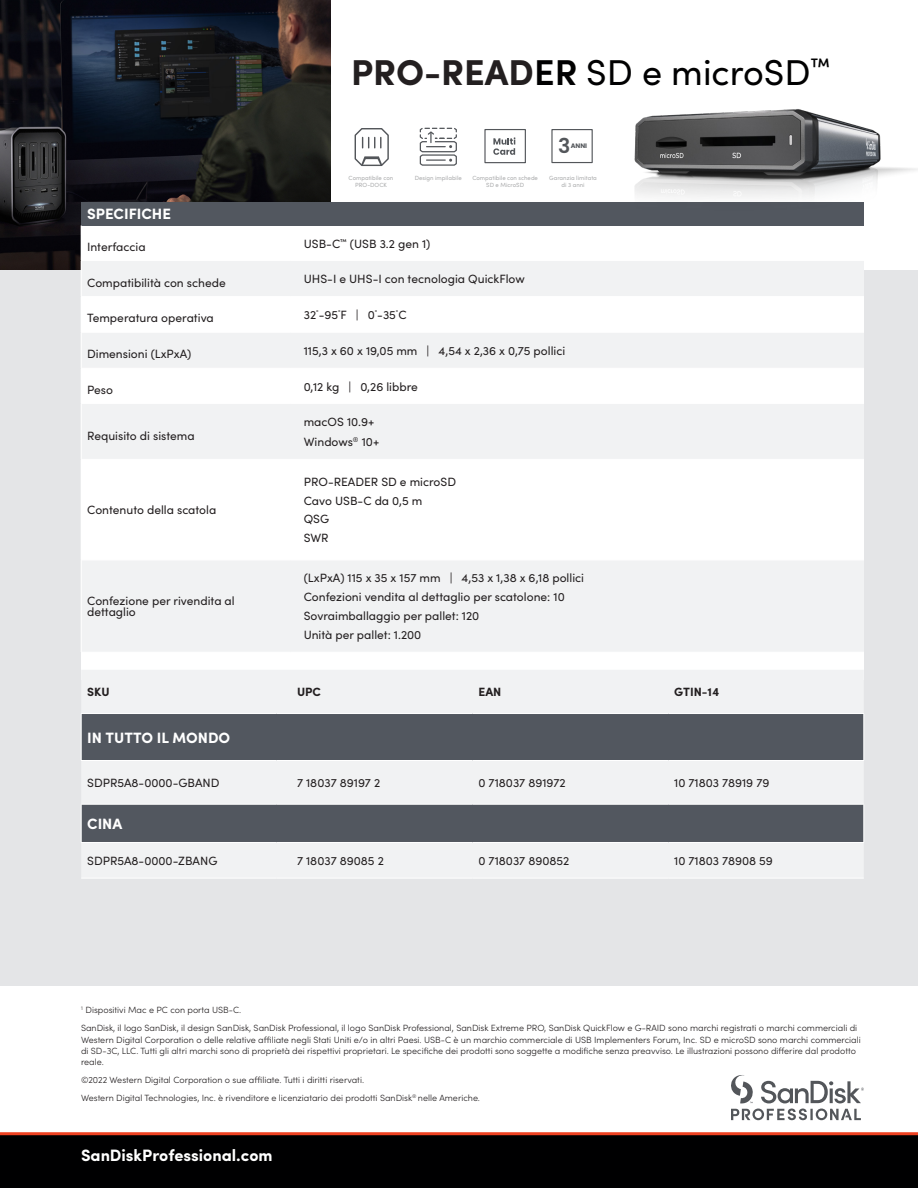
<style>
.page{position:relative;width:918px;height:1188px;background:#fff}
.page>*{position:absolute;margin:0;border:0;box-sizing:border-box;transform-origin:0 0}
.t1{font:36px "Sofia Pro";color:#000001}
.t2{font:600 20.55px "Poppins";color:#53565a}
.t3{font:700 16.5px "Sofia Pro";color:#fff}
.t4{font:700 15px "Sofia Pro";color:#fff}
.t5{font:12px/11.2px "Sofia Pro";color:#231f20}
.t6{font:700 12px "Sofia Pro";color:#231f20}
.t7{font:300 9px/11.2px "Sofia Pro";color:#231f20}
.t8{font:700 6.45px "Poppins";color:#53565a}
.t9{font:6px/7.2px "Sofia Pro";color:#abacad;text-align:center}
.s1{font-weight:700;color:#231f20}
.s2{font-weight:600}
</style>
<div class="page">
<div style="left:0;top:270px;width:918px;height:716px;background:#e4e5e7"></div>
<img style="left:0;top:0;width:331px;height:270px">
<div style="left:81px;top:202px;width:783px;height:477px;background:#fff"></div>
<div style="left:81px;top:202px;width:783px;height:23px;background:#52575f"></div>
<div style="left:82px;top:261px;width:782px;height:391px;background:#f1f2f3"></div>
<svg style="left:82px;top:297px;width:782px;height:263px"></svg>
<hr style="left:81px;top:296px;width:209px;height:1px;background:#fff">
<hr style="left:290px;top:296px;width:574px;height:1px;background:#fff">
<hr style="left:81px;top:332px;width:209px;height:1px;background:#fff">
<hr style="left:290px;top:332px;width:574px;height:1px;background:#fff">
<hr style="left:81px;top:368px;width:209px;height:1px;background:#fff">
<hr style="left:290px;top:368px;width:574px;height:1px;background:#fff">
<hr style="left:81px;top:403px;width:209px;height:1px;background:#fff">
<hr style="left:290px;top:403px;width:574px;height:1px;background:#fff">
<hr style="left:81px;top:459px;width:209px;height:1px;background:#fff">
<hr style="left:290px;top:459px;width:574px;height:1px;background:#fff">
<hr style="left:81px;top:560px;width:209px;height:1px;background:#fff">
<hr style="left:290px;top:560px;width:574px;height:1px;background:#fff">
<div style="left:81px;top:670px;width:783px;height:208px;background:#f1f2f3"></div>
<svg style="left:81px;top:714px;width:783px;height:128px;fill:#52575f"></svg>
<hr style="left:864px;top:714px;width:1px;height:46px;background:#fff">
<hr style="left:864px;top:804px;width:1px;height:38px;background:#fff">
<hr style="left:81px;top:714px;width:1px;height:46px;background:#fff">
<hr style="left:81px;top:760px;width:196px;height:1px;background:#fff">
<hr style="left:277px;top:760px;width:195px;height:1px;background:#fff">
<hr style="left:472px;top:760px;width:196px;height:1px;background:#fff">
<hr style="left:668px;top:760px;width:196px;height:1px;background:#fff">
<hr style="left:81px;top:804px;width:1px;height:38px;background:#fff">
<hr style="left:81px;top:842px;width:196px;height:1px;background:#fff">
<hr style="left:277px;top:842px;width:195px;height:1px;background:#fff">
<hr style="left:472px;top:842px;width:196px;height:1px;background:#fff">
<hr style="left:668px;top:842px;width:196px;height:1px;background:#fff">
<hr style="left:81px;top:713px;width:196px;height:1px;background:#fff">
<hr style="left:277px;top:713px;width:195px;height:1px;background:#fff">
<hr style="left:472px;top:713px;width:196px;height:1px;background:#fff">
<hr style="left:668px;top:713px;width:196px;height:1px;background:#fff">
<hr style="left:81px;top:804px;width:196px;height:1px;background:#fff">
<hr style="left:277px;top:804px;width:195px;height:1px;background:#fff">
<hr style="left:472px;top:804px;width:196px;height:1px;background:#fff">
<hr style="left:668px;top:804px;width:196px;height:1px;background:#fff">
<hr style="left:81px;top:878px;width:196px;height:1px;background:#fff">
<hr style="left:277px;top:878px;width:195px;height:1px;background:#fff">
<hr style="left:472px;top:878px;width:196px;height:1px;background:#fff">
<hr style="left:668px;top:878px;width:196px;height:1px;background:#fff">
<div style="left:0;top:1134px;width:918px;height:54px;background:#000001"></div>
<svg style="left:731px;top:1075px;width:133px;height:45px"></svg>
<hr style="left:0;top:1132px;width:918px;height:3px;background:#ef4222">
<svg style="left:354px;top:128px;width:35px;height:38px"></svg>
<svg style="left:493px;top:137px;width:22px;height:18px"></svg>
<div style="left:484px;top:129px;width:42px;height:34px;border:1px solid #53565a"></div>
<svg style="left:419px;top:128px;width:38px;height:38px"></svg>
<img style="left:554px;top:109px;width:364px;height:157px">
<p class="t1" style="left:351px;top:46px;width:481px"><span class="s1">PRO-READ</span><span class="s2">ER</span> SD e microSD<sup>™</sup></p>
<p class="t2" style="left:558px;top:134px;width:14px">3</p>
<p class="t8" style="left:571px;top:142px;width:18px">ANNI</p>
<p class="t9" style="left:349px;top:174px;width:46px">Compatibile con<br>PRO-DOCK</p>
<p class="t9" style="left:549px;top:174px;width:49px">Garanzia limitata di 3 anni</p>
<p class="t9" style="left:415px;top:174px;width:49px">Design impilabile</p>
<p class="t9" style="left:472px;top:174px;width:67px">Compatibile con schede<br>SD e MicroSD</p>
<p class="t4" style="left:87px;top:203px;width:85px">SPECIFICHE</p>
<p class="t5" style="left:87px;top:240px;width:60px">Interfaccia</p>
<p class="t5" style="left:304px;top:237px;width:128px">USB-C<sup>™</sup> (USB 3.2 gen 1)</p>
<p class="t5" style="left:87px;top:276px;width:140px">Compatibilità con schede</p>
<p class="t5" style="left:304px;top:273px;width:223px">UHS-I e UHS-I con tecnologia QuickFlow</p>
<p class="t5" style="left:87px;top:312px;width:128px">Temperatura operativa</p>
<p class="t5" style="left:304px;top:308px;width:104px">32<sup>°</sup>-95<sup>°</sup>F | 0<sup>°</sup>-35<sup>°</sup>C</p>
<p class="t5" style="left:87px;top:348px;width:106px">Dimensioni (LxPxA)</p>
<p class="t5" style="left:304px;top:344px;width:263px">115,3 x 60 x 19,05 mm | 4,54 x 2,36 x 0,75 pollici</p>
<p class="t5" style="left:87px;top:383px;width:27px">Peso</p>
<p class="t5" style="left:304px;top:380px;width:116px">0,12 kg | 0,26 libbre</p>
<p class="t5" style="left:87px;top:429px;width:109px">Requisito di sistema</p>
<p class="t5" style="left:304px;top:415px;width:72px">macOS 10.9+</p>
<p class="t5" style="left:304px;top:435px;width:77px">Windows<sup>®</sup> 10+</p>
<p class="t5" style="left:87px;top:504px;width:131px">Contenuto della scatola</p>
<p class="t5" style="left:87px;top:594px;width:149px">Confezione per rivendita al dettaglio</p>
<p class="t5" style="left:304px;top:475px;width:154px">PRO-READER SD e microSD</p>
<p class="t5" style="left:304px;top:494px;width:120px">Cavo USB-C da 0,5 m</p>
<p class="t5" style="left:304px;top:513px;width:27px">QSG</p>
<p class="t5" style="left:304px;top:532px;width:26px">SWR</p>
<p class="t5" style="left:304px;top:572px;width:282px">(LxPxA) 115 x 35 x 157 mm | 4,53 x 1,38 x 6,18 pollici</p>
<p class="t5" style="left:304px;top:591px;width:263px">Confezioni vendita al dettaglio per scatolone: 10</p>
<p class="t5" style="left:304px;top:609px;width:177px">Sovraimballaggio per pallet: 120</p>
<p class="t5" style="left:304px;top:628px;width:119px">Unità per pallet: 1.200</p>
<p class="t6" style="left:87px;top:683px;width:24px">SKU</p>
<p class="t6" style="left:297px;top:683px;width:25px">UPC</p>
<p class="t6" style="left:478px;top:683px;width:24px">EAN</p>
<p class="t6" style="left:674px;top:683px;width:47px">GTIN-14</p>
<p class="t4" style="left:87px;top:726px;width:145px">IN TUTTO IL MONDO</p>
<p class="t5" style="left:87px;top:776px;width:134px">SDPR5A8-0000-GBAND</p>
<p class="t5" style="left:297px;top:776px;width:85px">7 18037 89197 2</p>
<p class="t5" style="left:478px;top:776px;width:89px">0 718037 891972</p>
<p class="t5" style="left:674px;top:776px;width:97px">10 71803 78919 79</p>
<p class="t4" style="left:87px;top:812px;width:37px">CINA</p>
<p class="t5" style="left:87px;top:854px;width:132px">SDPR5A8-0000-ZBANG</p>
<p class="t5" style="left:297px;top:854px;width:88px">7 18037 89085 2</p>
<p class="t5" style="left:478px;top:854px;width:92px">0 718037 890852</p>
<p class="t5" style="left:674px;top:854px;width:100px">10 71803 78908 59</p>
<p class="t7" style="left:81px;top:1004px;width:162px"><sup>1</sup> Dispositivi Mac e PC con porta USB-C.</p>
<p class="t7" style="left:81px;top:1022px;width:781px">SanDisk, il logo SanDisk, il design SanDisk, SanDisk Professional, il logo SanDisk Professional, SanDisk Extreme PRO, SanDisk QuickFlow e G-RAID sono marchi registrati o marchi commerciali di Western Digital Corporation o delle relative affiliate negli Stati Uniti e/o in altri Paesi. USB-C è un marchio commerciale di USB Implementers Forum, Inc. SD e microSD sono marchi commerciali di SD-3C, LLC. Tutti gli altri marchi sono di proprietà dei rispettivi proprietari. Le specifiche dei prodotti sono soggette a modifiche senza preavviso. Le illustrazioni possono differire dal prodotto reale.</p>
<p class="t7" style="left:81px;top:1074px;width:285px">©2022 Western Digital Corporation o sue affiliate. Tutti i diritti riservati.</p>
<p class="t7" style="left:81px;top:1092px;width:401px">Western Digital Technologies, Inc. è rivenditore e licenziatario dei prodotti SanDisk<sup>®</sup> nelle Americhe.</p>
<p class="t3" style="left:81px;top:1143px;width:193px">SanDiskProfessional.com</p>
</div>
